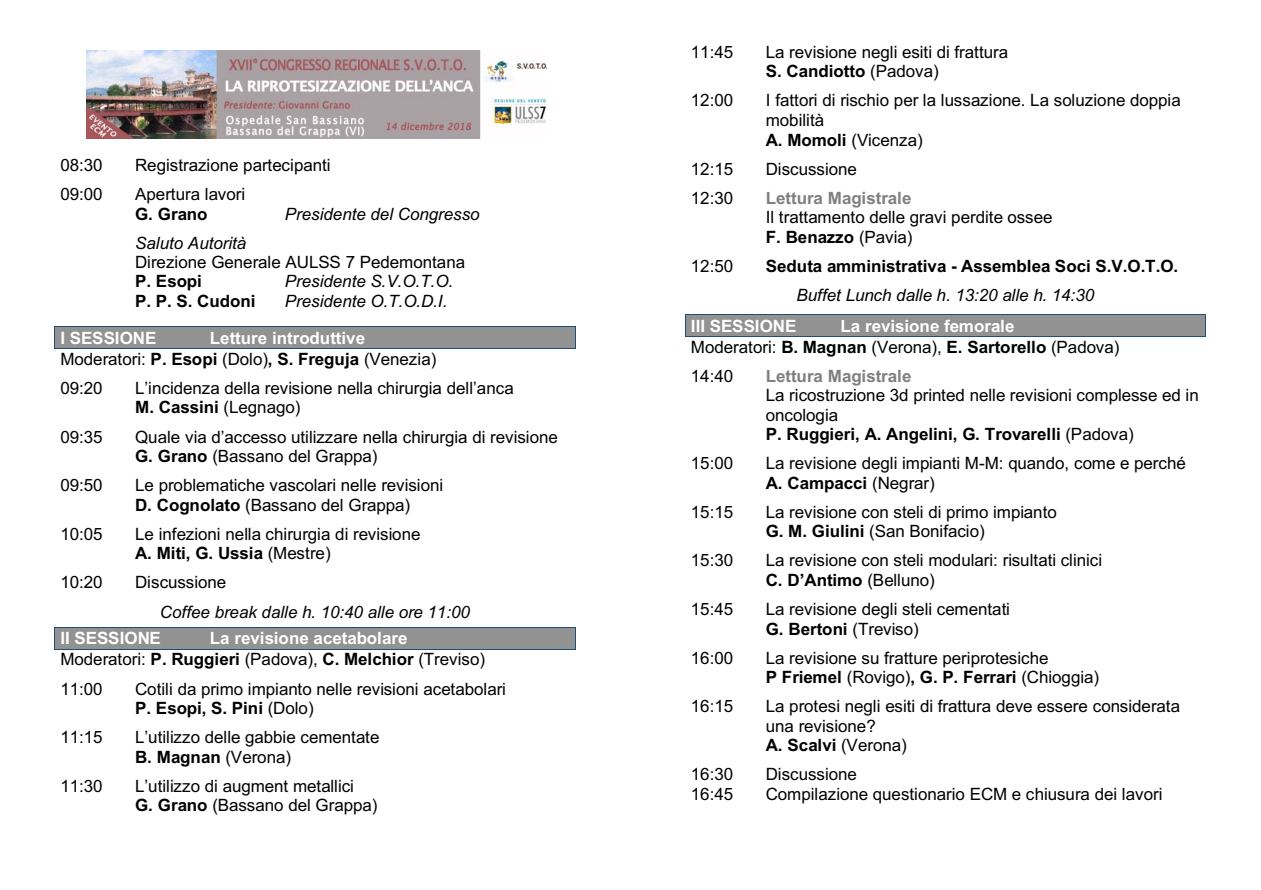
<style>
.page{position:relative;width:1261px;height:890px;background:#fff}
.page>*{position:absolute;margin:0;border:0;box-sizing:border-box;transform-origin:0 0}
.t1{font:16.95px/19.5px "Arial";letter-spacing:-.005em;color:#000}
.t2{font:italic 16.95px "Arial";letter-spacing:-.005em;color:#000}
.t3{font:700 16.95px "Arial";letter-spacing:-.005em;color:#000}
.t4{font:700 16.95px "Arial";letter-spacing:-.005em;color:#7f7f7f}
.t5{font:700 16.95px "Arial";color:#fff}
.s1{font-weight:700;color:#fff}
.s2{font-weight:700}
</style>
<div class="page">
<div style="left:685px;top:315px;width:520px;height:21px;background:#929292"></div>
<hr style="left:685px;top:314px;width:520px;height:1px;background:#1f4e79">
<hr style="left:685px;top:336px;width:520px;height:1px;background:#1f4e79">
<svg style="left:685px;top:315px;width:1px;height:21px"></svg>
<svg style="left:1205px;top:314px;width:1px;height:23px"></svg>
<div style="left:55px;top:327px;width:520px;height:21px;background:#929292"></div>
<hr style="left:55px;top:326px;width:520px;height:1px;background:#1f4e79">
<hr style="left:55px;top:348px;width:520px;height:1px;background:#1f4e79">
<svg style="left:54px;top:326px;width:1px;height:23px"></svg>
<svg style="left:575px;top:326px;width:1px;height:23px"></svg>
<div style="left:55px;top:627px;width:520px;height:22px;background:#929292"></div>
<hr style="left:55px;top:627px;width:520px;height:1px;background:#1f4e79">
<hr style="left:55px;top:649px;width:520px;height:1px;background:#1f4e79">
<svg style="left:54px;top:627px;width:1px;height:23px"></svg>
<svg style="left:575px;top:627px;width:1px;height:23px"></svg>
<img style="left:86px;top:50px;width:460px;height:88px">
<p class="t1" style="left:60px;top:155px;width:44px">08:30</p>
<p class="t1" style="left:135px;top:155px;width:197px">Registrazione partecipanti</p>
<p class="t1" style="left:60px;top:184px;width:44px">09:00</p>
<p class="t1" style="left:135px;top:184px;width:112px">Apertura lavori</p>
<p class="t3" style="left:135px;top:202px;width:74px">G. Grano</p>
<p class="t2" style="left:285px;top:203px;width:196px">Presidente del Congresso</p>
<p class="t2" style="left:135px;top:232px;width:113px">Saluto Autorità</p>
<p class="t1" style="left:135px;top:252px;width:331px">Direzione Generale AULSS 7 Pedemontana</p>
<p class="t3" style="left:135px;top:269px;width:68px">P. Esopi</p>
<p class="t2" style="left:285px;top:270px;width:170px">Presidente S.V.O.T.O.</p>
<p class="t3" style="left:135px;top:289px;width:122px">P. P. S. Cudoni</p>
<p class="t2" style="left:285px;top:290px;width:164px">Presidente O.T.O.D.I.</p>
<p class="t5" style="left:60px;top:326px;width:98px">I SESSIONE</p>
<p class="t1" style="left:60px;top:327px;width:377px;line-height:21px;text-indent:150px"><span class="s1">Letture introduttive<br></span>Moderatori: <span class="s2">P. Esopi</span> (Dolo)<span class="s2">, S. Freguja</span> (Venezia)</p>
<p class="t1" style="left:60px;top:378px;width:44px">09:20</p>
<p class="t1" style="left:135px;top:378px;width:380px">L’incidenza della revisione nella chirurgia dell’anca<br><span class="s2">M. Cassini</span> (Legnago)</p>
<p class="t1" style="left:60px;top:427px;width:44px">09:35</p>
<p class="t1" style="left:135px;top:427px;width:424px">Quale via d’accesso utilizzare nella chirurgia di revisione<br><span class="s2">G. Grano</span> (Bassano del Grappa)</p>
<p class="t1" style="left:60px;top:475px;width:44px">09:50</p>
<p class="t1" style="left:135px;top:475px;width:309px">Le problematiche vascolari nelle revisioni<br><span class="s2">D. Cognolato</span> (Bassano del Grappa)</p>
<p class="t1" style="left:60px;top:524px;width:44px">10:05</p>
<p class="t1" style="left:135px;top:524px;width:287px">Le infezioni nella chirurgia di revisione<br><span class="s2">A. Miti, G. Ussia</span> (Mestre)</p>
<p class="t1" style="left:60px;top:572px;width:44px">10:20</p>
<p class="t1" style="left:135px;top:572px;width:93px">Discussione</p>
<p class="t2" style="left:160px;top:600px;width:311px">Coffee break dalle h. 10:40 alle ore 11:00</p>
<p class="t5" style="left:60px;top:626px;width:102px">II SESSIONE</p>
<p class="t1" style="left:60px;top:628px;width:426px;line-height:21px;text-indent:150px"><span class="s1">La revisione acetabolare<br></span>Moderatori: <span class="s2">P. Ruggieri</span> (Padova), <span class="s2">C. Melchior</span> (Treviso)</p>
<p class="t1" style="left:60px;top:679px;width:44px">11:00</p>
<p class="t1" style="left:135px;top:679px;width:372px">Cotili da primo impianto nelle revisioni acetabolari<br><span class="s2">P. Esopi, S. Pini</span> (Dolo)</p>
<p class="t1" style="left:60px;top:727px;width:44px">11:15</p>
<p class="t1" style="left:135px;top:727px;width:246px">L’utilizzo delle gabbie cementate<br><span class="s2">B. Magnan</span> (Verona)</p>
<p class="t1" style="left:60px;top:776px;width:44px">11:30</p>
<p class="t1" style="left:135px;top:776px;width:244px">L’utilizzo di augment metallici<br><span class="s2">G. Grano</span> (Bassano del Grappa)</p>
<p class="t1" style="left:691px;top:42px;width:44px">11:45</p>
<p class="t1" style="left:765px;top:42px;width:244px">La revisione negli esiti di frattura<br><span class="s2">S. Candiotto</span> (Padova)</p>
<p class="t1" style="left:691px;top:91px;width:44px">12:00</p>
<p class="t1" style="left:765px;top:91px;width:416px">I fattori di rischio per la lussazione. La soluzione doppia mobilità<br><span class="s2">A. Momoli</span> (Vicenza)</p>
<p class="t1" style="left:691px;top:159px;width:44px">12:15</p>
<p class="t1" style="left:765px;top:159px;width:93px">Discussione</p>
<p class="t1" style="left:691px;top:188px;width:44px">12:30</p>
<p class="t4" style="left:765px;top:186px;width:147px">Lettura Magistrale</p>
<p class="t1" style="left:765px;top:207px;width:288px">Il trattamento delle gravi perdite ossee<br><span class="s2">F. Benazzo</span> (Pavia)</p>
<p class="t1" style="left:691px;top:256px;width:44px">12:50</p>
<p class="t3" style="left:765px;top:254px;width:414px">Seduta amministrativa - Assemblea Soci S.V.O.T.O.</p>
<p class="t2" style="left:796px;top:284px;width:299px">Buffet Lunch dalle h. 13:20 alle h. 14:30</p>
<p class="t5" style="left:691px;top:314px;width:107px">III SESSIONE</p>
<p class="t1" style="left:691px;top:315px;width:430px;line-height:21px;text-indent:150px"><span class="s1">La revisione femorale<br></span>Moderatori: <span class="s2">B. Magnan</span> (Verona), <span class="s2">E. Sartorello</span> (Padova)</p>
<p class="t1" style="left:691px;top:366px;width:44px">14:40</p>
<p class="t4" style="left:765px;top:364px;width:147px">Lettura Magistrale</p>
<p class="t1" style="left:765px;top:385px;width:434px">La ricostruzione 3d printed nelle revisioni complesse ed in oncologia<br><span class="s2">P. Ruggieri, A. Angelini, G. Trovarelli</span> (Padova)</p>
<p class="t1" style="left:691px;top:453px;width:44px">15:00</p>
<p class="t1" style="left:765px;top:453px;width:421px">La revisione degli impianti M-M: quando, come e perché<br><span class="s2">A. Campacci</span> (Negrar)</p>
<p class="t1" style="left:691px;top:502px;width:44px">15:15</p>
<p class="t1" style="left:765px;top:502px;width:293px">La revisione con steli di primo impianto<br><span class="s2">G. M. Giulini</span> (San Bonifacio)</p>
<p class="t1" style="left:691px;top:550px;width:44px">15:30</p>
<p class="t1" style="left:765px;top:550px;width:338px">La revisione con steli modulari: risultati clinici<br><span class="s2">C. D’Antimo</span> (Belluno)</p>
<p class="t1" style="left:691px;top:599px;width:44px">15:45</p>
<p class="t1" style="left:765px;top:599px;width:246px">La revisione degli steli cementati<br><span class="s2">G. Bertoni</span> (Treviso)</p>
<p class="t1" style="left:691px;top:648px;width:44px">16:00</p>
<p class="t1" style="left:765px;top:648px;width:335px">La revisione su fratture periprotesiche<br><span class="s2">P Friemel</span> (Rovigo)<span class="s2">, G. P. Ferrari</span> (Chioggia)</p>
<p class="t1" style="left:691px;top:696px;width:44px">16:15</p>
<p class="t1" style="left:765px;top:696px;width:416px">La protesi negli esiti di frattura deve essere considerata una revisione?<br><span class="s2">A. Scalvi</span> (Verona)</p>
<p class="t1" style="left:691px;top:764px;width:44px">16:30</p>
<p class="t1" style="left:765px;top:764px;width:93px">Discussione</p>
<p class="t1" style="left:691px;top:784px;width:44px">16:45</p>
<p class="t1" style="left:765px;top:784px;width:398px">Compilazione questionario ECM e chiusura dei lavori</p>
</div>
